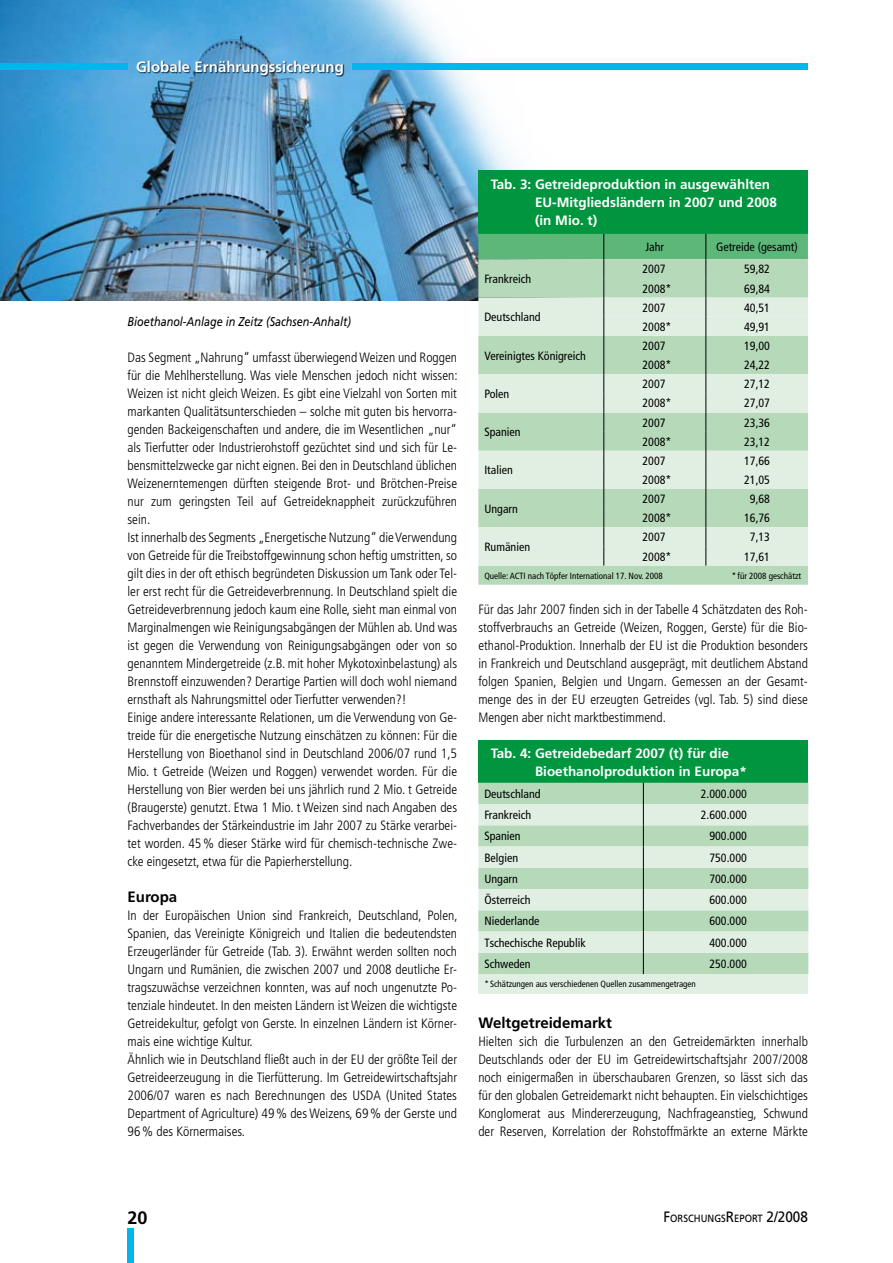
<style>
.page{position:relative;width:893px;height:1263px;background:#fff}
.page>*{position:absolute;margin:0;border:0;box-sizing:border-box;transform-origin:0 0}
.t1{font:700 18px "Frutiger";color:#000}
.t2{font:700 15px "Frutiger";color:#fff}
.t3{font:700 15px "Frutiger";color:#000}
.t4{font:300 condensed 13.5px/18px "Frutiger";color:#000;text-align:justify}
.t5{font:700 13.5px/18px "Frutiger";color:#fff}
.t6{font:italic 12.75px "Frutiger";color:#000;scale:.85 1}
.t7{font:condensed 12px "Frutiger";color:#000}
.t8{font:10.5px "Frutiger";color:#000;scale:.9 1}
.t9{font:condensed 9px "Frutiger";color:#000}
.s1{font-size:15px}
</style>
<div class="page">
<img style="left:0;top:0;width:604px;height:300px">
<div style="left:478px;top:170px;width:330px;height:64px;background:#00963f"></div>
<div style="left:478px;top:566px;width:330px;height:19px;background:#b5d9b9"></div>
<svg style="left:478px;top:234px;width:330px;height:332px"></svg>
<div style="left:478px;top:740px;width:330px;height:43px;background:#00963f"></div>
<div style="left:478px;top:783px;width:330px;height:191px;background:#b5d9b9"></div>
<svg style="left:478px;top:804px;width:330px;height:149px;fill:#e1efe2"></svg>
<div style="left:478px;top:974px;width:330px;height:19px;background:#e1efe2"></div>
<svg style="left:643px;top:783px;width:1px;height:191px"></svg>
<div style="left:128px;top:1229px;width:6px;height:34px;background:#00b6ed"></div>
<div style="left:0;top:64px;width:128px;height:6px;background:#00b6ed"></div>
<div style="left:352px;top:64px;width:456px;height:6px;background:#00b6ed"></div>
<div style="left:137px;top:61px;width:208px;height:16px;background:#000;opacity:.75"></div>
<p class="t2" style="left:136px;top:58px;width:209px">Globale Ernährungssicherung</p>
<p class="t6" style="left:128px;top:314px;width:264px">Bioethanol-Anlage in Zeitz (Sachsen-Anhalt)</p>
<p class="t4" style="left:128px;top:349px;width:332px;text-align:left">Das Segment „Nahrung“ umfasst überwiegend Weizen und Roggen für die Mehlherstellung. Was viele Menschen jedoch nicht wissen:<br>Weizen ist nicht gleich Weizen. Es gibt eine Vielzahl von Sorten mit markanten Qualitätsunterschieden – solche mit guten bis hervorra&shy;genden Backeigenschaften und andere, die im Wesentlichen „nur“ als Tierfutter oder Industrierohstoff gezüchtet sind und sich für Le&shy;bensmittelzwecke gar nicht eignen. Bei den in Deutschland üblichen Weizenerntemengen dürften steigende Brot- und Brötchen-Preise nur zum geringsten Teil auf Getreideknappheit zurückzuführen sein.<br>Ist innerhalb des Segments „Energetische Nutzung“ die Verwendung von Getreide für die Treibstoffgewinnung schon heftig umstritten, so gilt dies in der oft ethisch begründeten Diskussion um Tank oder Tel&shy;ler erst recht für die Getreideverbrennung. In Deutschland spielt die Getreideverbrennung jedoch kaum eine Rolle, sieht man einmal von Marginalmengen wie Reinigungsabgängen der Mühlen ab. Und was ist gegen die Verwendung von Reinigungsabgängen oder von so genanntem Mindergetreide (z.B. mit hoher Mykotoxinbelastung) als Brennstoff einzuwenden? Derartige Partien will doch wohl niemand ernsthaft als Nahrungsmittel oder Tierfutter verwenden?!<br>Einige andere interessante Relationen, um die Verwendung von Ge&shy;treide für die energetische Nutzung einschätzen zu können: Für die Herstellung von Bioethanol sind in Deutschland 2006/07 rund 1,5<br>Mio. t Getreide (Weizen und Roggen) verwendet worden. Für die Herstellung von Bier werden bei uns jährlich rund 2 Mio. t Getreide (Braugerste) genutzt. Etwa 1 Mio. t Weizen sind nach Angaben des Fachverbandes der Stärkeindustrie im Jahr 2007 zu Stärke verarbei&shy;tet worden. 45% dieser Stärke wird für chemisch-technische Zwe&shy;cke eingesetzt, etwa für die Papierherstellung.</p>
<p class="t3" style="left:128px;top:888px;width:51px">Europa</p>
<p class="t4" style="left:128px;top:907px;width:332px;text-align:left">In der Europäischen Union sind Frankreich, Deutschland, Polen, Spanien, das Vereinigte Königreich und Italien die bedeutendsten Erzeugerländer für Getreide (Tab. 3). Erwähnt werden sollten noch Ungarn und Rumänien, die zwischen 2007 und 2008 deutliche Er&shy;tragszuwächse verzeichnen konnten, was auf noch ungenutzte Po&shy;tenziale hindeutet. In den meisten Ländern ist Weizen die wichtigste Getreidekultur, gefolgt von Gerste. In einzelnen Ländern ist Körner&shy;mais eine wichtige Kultur.<br>Ähnlich wie in Deutschland fließt auch in der EU der größte Teil der Getreideerzeugung in die Tierfütterung. Im Getreidewirtschaftsjahr 2006/07 waren es nach Berechnungen des USDA (United States Department of Agriculture) 49% des Weizens, 69% der Gerste und 96% des Körnermaises.</p>
<p class="t5" style="left:535px;top:175px;width:243px;text-indent:-44px">Tab. 3: Getreideproduktion in ausgewählten<br>EU-Mitgliedsländern in 2007 und 2008 (in Mio. t)</p>
<p class="t7" style="left:646px;top:240px;width:20px">Jahr</p>
<p class="t7" style="left:716px;top:240px;width:83px">Getreide (gesamt)</p>
<p class="t7" style="left:484px;top:272px;width:48px">Frankreich</p>
<p class="t7" style="left:642px;top:262px;width:25px">2007</p>
<p class="t7" style="left:744px;top:262px;width:27px">59,82</p>
<p class="t7" style="left:642px;top:281px;width:31px">2008*</p>
<p class="t7" style="left:744px;top:281px;width:27px">69,84</p>
<p class="t7" style="left:484px;top:310px;width:58px">Deutschland</p>
<p class="t7" style="left:484px;top:348px;width:103px">Vereinigtes Königreich</p>
<p class="t7" style="left:484px;top:387px;width:26px">Polen</p>
<p class="t7" style="left:484px;top:425px;width:38px">Spanien</p>
<p class="t7" style="left:484px;top:463px;width:30px">Italien</p>
<p class="t7" style="left:484px;top:501px;width:35px">Ungarn</p>
<p class="t7" style="left:642px;top:301px;width:25px">2007</p>
<p class="t7" style="left:744px;top:301px;width:27px">40,51</p>
<p class="t7" style="left:642px;top:320px;width:31px">2008*</p>
<p class="t7" style="left:744px;top:320px;width:27px">49,91</p>
<p class="t7" style="left:642px;top:339px;width:25px">2007</p>
<p class="t7" style="left:744px;top:339px;width:27px">19,00</p>
<p class="t7" style="left:642px;top:358px;width:31px">2008*</p>
<p class="t7" style="left:744px;top:358px;width:27px">24,22</p>
<p class="t7" style="left:642px;top:377px;width:25px">2007</p>
<p class="t7" style="left:744px;top:377px;width:27px">27,12</p>
<p class="t7" style="left:642px;top:396px;width:31px">2008*</p>
<p class="t7" style="left:744px;top:396px;width:27px">27,07</p>
<p class="t7" style="left:642px;top:415px;width:25px">2007</p>
<p class="t7" style="left:744px;top:415px;width:27px">23,36</p>
<p class="t7" style="left:642px;top:434px;width:31px">2008*</p>
<p class="t7" style="left:744px;top:434px;width:27px">23,12</p>
<p class="t7" style="left:642px;top:454px;width:25px">2007</p>
<p class="t7" style="left:744px;top:454px;width:27px">17,66</p>
<p class="t7" style="left:642px;top:473px;width:31px">2008*</p>
<p class="t7" style="left:744px;top:473px;width:27px">21,05</p>
<p class="t7" style="left:642px;top:492px;width:25px">2007</p>
<p class="t7" style="left:750px;top:492px;width:22px">9,68</p>
<p class="t7" style="left:642px;top:511px;width:31px">2008*</p>
<p class="t7" style="left:744px;top:511px;width:27px">16,76</p>
<p class="t7" style="left:642px;top:530px;width:25px">2007</p>
<p class="t7" style="left:750px;top:530px;width:22px">7,13</p>
<p class="t7" style="left:642px;top:549px;width:31px">2008*</p>
<p class="t7" style="left:744px;top:549px;width:27px">17,61</p>
<p class="t9" style="left:484px;top:570px;width:180px">Quelle: ACTI nach Töpfer International 17. Nov. 2008</p>
<p class="t9" style="left:732px;top:570px;width:71px">* für 2008 geschätzt</p>
<p class="t7" style="left:484px;top:540px;width:47px">Rumänien</p>
<p class="t4" style="left:478px;top:601px;width:331px">Für das Jahr 2007 finden sich in der Tabelle 4 Schätzdaten des Roh&shy;stoffverbrauchs an Getreide (Weizen, Roggen, Gerste) für die Bio&shy;ethanol-Produktion. Innerhalb der EU ist die Produktion besonders in Frankreich und Deutschland ausgeprägt, mit deutlichem Abstand folgen Spanien, Belgien und Ungarn. Gemessen an der Gesamt&shy;menge des in der EU erzeugten Getreides (vgl. Tab. 5) sind diese Mengen aber nicht marktbestimmend.</p>
<p class="t5" style="left:535px;top:744px;width:213px;text-indent:-44px">Tab. 4: Getreidebedarf 2007 (t) für die<br>Bioethanolproduktion in Europa*</p>
<p class="t7" style="left:484px;top:787px;width:58px">Deutschland</p>
<p class="t7" style="left:701px;top:787px;width:48px">2.000.000</p>
<p class="t7" style="left:484px;top:808px;width:48px">Frankreich</p>
<p class="t7" style="left:701px;top:808px;width:48px">2.600.000</p>
<p class="t7" style="left:484px;top:829px;width:38px">Spanien</p>
<p class="t7" style="left:709px;top:829px;width:39px">900.000</p>
<p class="t7" style="left:484px;top:850px;width:35px">Belgien</p>
<p class="t7" style="left:709px;top:850px;width:39px">750.000</p>
<p class="t7" style="left:484px;top:872px;width:35px">Ungarn</p>
<p class="t7" style="left:709px;top:872px;width:39px">700.000</p>
<p class="t7" style="left:484px;top:893px;width:48px">Österreich</p>
<p class="t7" style="left:709px;top:893px;width:39px">600.000</p>
<p class="t7" style="left:484px;top:914px;width:57px">Niederlande</p>
<p class="t7" style="left:709px;top:914px;width:39px">600.000</p>
<p class="t7" style="left:484px;top:935px;width:103px">Tschechische Republik</p>
<p class="t7" style="left:709px;top:935px;width:39px">400.000</p>
<p class="t7" style="left:484px;top:957px;width:48px">Schweden</p>
<p class="t7" style="left:709px;top:957px;width:39px">250.000</p>
<p class="t9" style="left:484px;top:979px;width:213px">*Schätzungen aus verschiedenen Quellen zusammengetragen</p>
<p class="t3" style="left:478px;top:1014px;width:135px">Weltgetreidemarkt</p>
<p class="t4" style="left:478px;top:1033px;width:331px">Hielten sich die Turbulenzen an den Getreidemärkten innerhalb Deutschlands oder der EU im Getreidewirtschaftsjahr 2007/2008 noch einigermaßen in überschaubaren Grenzen, so lässt sich das für den globalen Getreidemarkt nicht behaupten. Ein vielschichtiges Konglomerat aus Mindererzeugung, Nachfrageanstieg, Schwund der Reserven, Korrelation der Rohstoffmärkte an externe Märkte</p>
<h1 class="t1" style="left:128px;top:1207px;width:22px">20</h1>
<p class="t8" style="left:663px;top:1212px;width:162px"><span class="s1">F</span>ORSCHUNGS<span class="s1">R</span>EPORT <span class="s1">2/2008</span></p>
</div>
